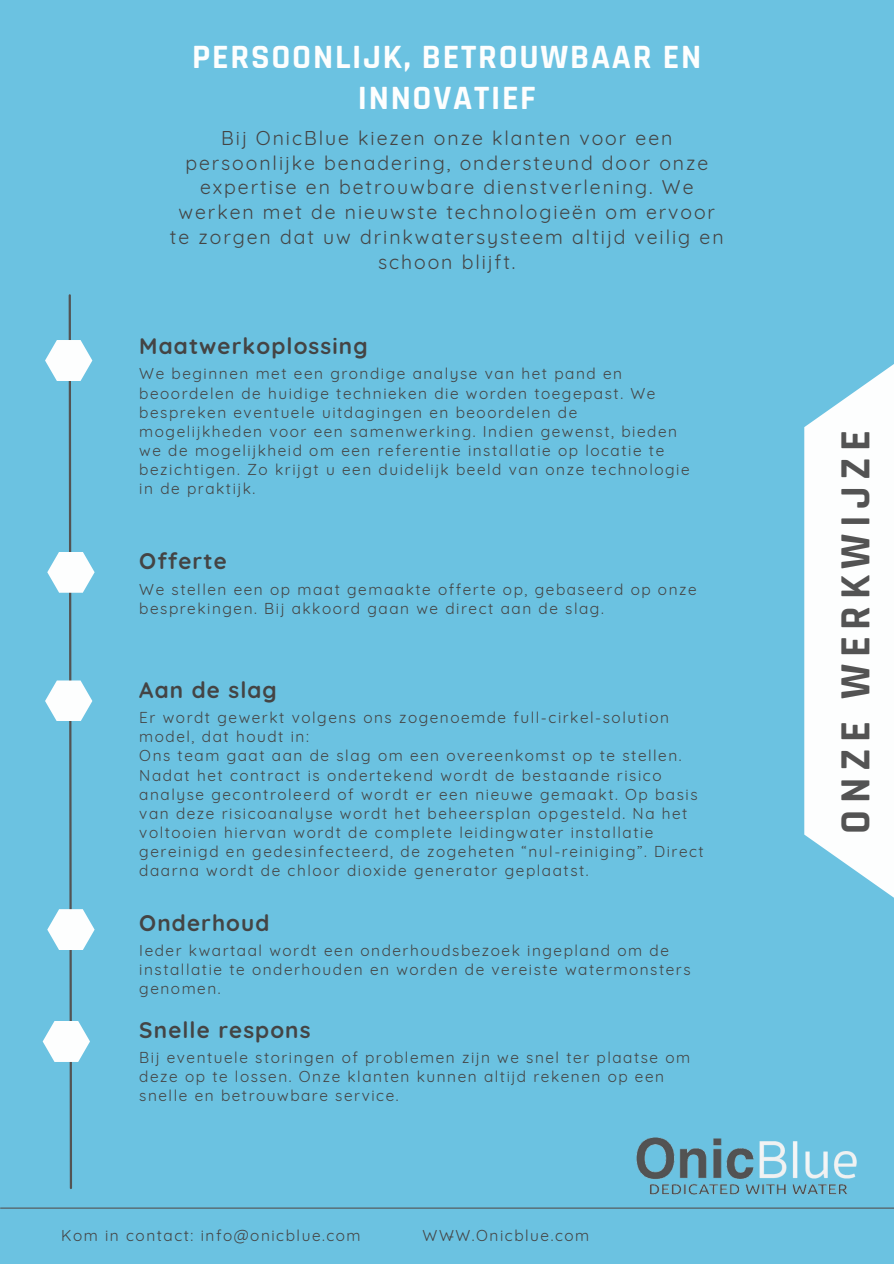
<style>
.page{position:relative;width:894px;height:1264px;background:#fff}
.page>*{position:absolute;margin:0;border:0;box-sizing:border-box;transform-origin:0 0}
.t1{font:700 43.5px "Rajdhani";letter-spacing:.15em;color:#535353}
.t2{font:700 34.5px/40.5px "Rajdhani";letter-spacing:.05em;color:#fdfefe;text-align:center}
.t3{font:700 22.35px "Quicksand";letter-spacing:.05em;color:#444}
.t4{font:19.5px/24.8px "Quicksand";letter-spacing:.1em;color:#444;text-align:center}
.t5{font:15.45px/19.2px "Quicksand";letter-spacing:.1em;color:#444}
</style>
<div class="page">
<div style="left:0;top:0;width:893px;height:1263px;background:#6bc2e1"></div>
<svg style="left:804px;top:364px;width:89px;height:533px;background:#ebf6fa"></svg>
<hr style="left:1px;top:1207px;width:892px;height:1px;background:#535353">
<svg style="left:43px;top:294px;width:52px;height:895px"></svg>
<img style="left:636px;top:1137px;width:221px;height:58px">
<h3 class="t2" style="left:192px;top:38px;width:510px">PERSOONLIJK, BETROUWBAAR EN<br>INNOVATIEF</h3>
<p class="t4" style="left:170px;top:125px;width:555px">Bij OnicBlue kiezen onze klanten voor een persoonlijke benadering, ondersteund door onze expertise en betrouwbare dienstverlening. We werken met de nieuwste technologieën om ervoor te zorgen dat uw drinkwatersysteem altijd veilig en schoon blijft.</p>
<p class="t3" style="left:139px;top:332px;width:230px">Maatwerkoplossing</p>
<h3 class="t5" style="left:139px;top:364px;width:551px">We beginnen met een grondige analyse van het pand en beoordelen de huidige technieken die worden toegepast. We bespreken eventuele uitdagingen en beoordelen de mogelijkheden voor een samenwerking. Indien gewenst, bieden we de mogelijkheid om een referentie installatie op locatie te bezichtigen. Zo krijgt u een duidelijk beeld van onze technologie in de praktijk.</h3>
<h3 class="t3" style="left:139px;top:547px;width:89px">Offerte</h3>
<p class="t5" style="left:139px;top:579px;width:558px">We stellen een op maat gemaakte offerte op, gebaseerd op onze besprekingen. Bij akkoord gaan we direct aan de slag.</p>
<p class="t3" style="left:139px;top:675px;width:139px">Aan de slag</p>
<p class="t5" style="left:139px;top:707px;width:531px">Er wordt gewerkt volgens ons zogenoemde full-cirkel-solution model, dat houdt in:</p>
<h3 class="t5" style="left:139px;top:746px;width:566px">Ons team gaat aan de slag om een overeenkomst op te stellen.<br>Nadat het contract is ondertekend wordt de bestaande risico analyse gecontroleerd of wordt er een nieuwe gemaakt. Op basis van deze risicoanalyse wordt het beheersplan opgesteld. Na het voltooien hiervan wordt de complete leidingwater installatie gereinigd en gedesinfecteerd, de zogeheten “nul-reiniging”. Direct daarna wordt de chloor dioxide generator geplaatst.</h3>
<p class="t3" style="left:139px;top:908px;width:132px">Onderhoud</p>
<h1 class="t5" style="left:139px;top:940px;width:552px">Ieder kwartaal wordt een onderhoudsbezoek ingepland om de installatie te onderhouden en worden de vereiste watermonsters genomen.</h1>
<p class="t3" style="left:139px;top:1015px;width:173px">Snelle respons</p>
<p class="t5" style="left:139px;top:1047px;width:552px">Bij eventuele storingen of problemen zijn we snel ter plaatse om deze op te lossen. Onze klanten kunnen altijd rekenen op een snelle en betrouwbare service.</p>
<h3 class="t5" style="left:61px;top:1225px;width:301px">Kom in contact: info@onicblue.com</h3>
<p class="t5" style="left:422px;top:1225px;width:168px">WWW.Onicblue.com</p>
<h3 class="t5" style="left:448px;top:1225px;width:8px">-</h3>
<h4 class="t1" style="left:828px;top:833px;width:405px;rotate:-90deg">ONZE WERKWIJZE</h4>
</div>
